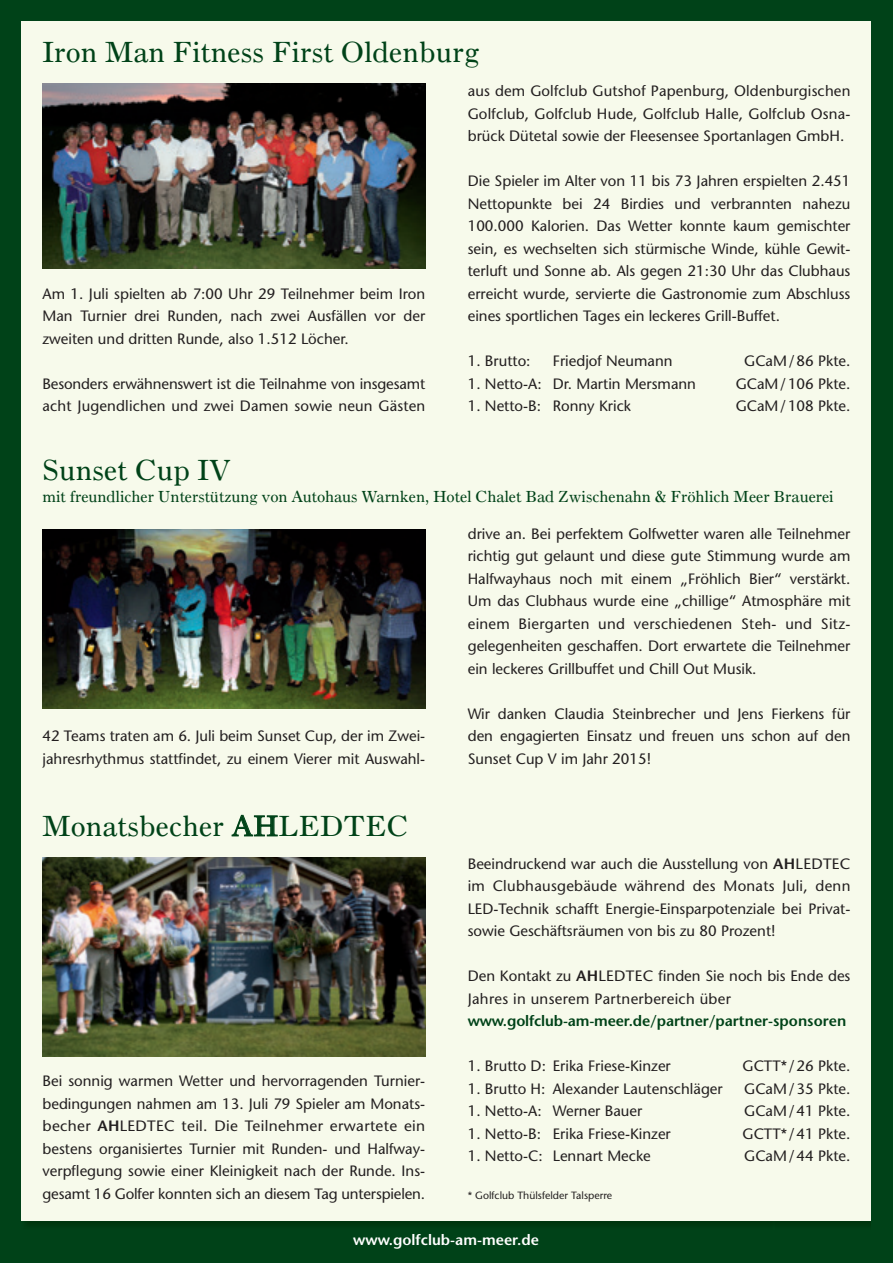
<style>
.page{position:relative;width:893px;height:1263px;background:#004218}
.page>*{position:absolute;margin:0;border:0;box-sizing:border-box;transform-origin:0 0}
.t1{font:30px "Old Style Seven";color:#004218}
.t2{font:16.5px "Old Style Seven";letter-spacing:-.01em;color:#004218}
.t3{font:15px/22.5px "Stone Sans";color:#231f20;text-align:justify}
.t4{font:15px/22.5px "Stone Sans";letter-spacing:.02em;color:#231f20}
.t5{font:600 15px "Stone Sans";letter-spacing:-.01em;color:#004218}
.t6{font:600 15px "Stone Sans";color:#fff}
.t7{font:10.5px "Stone Sans";color:#231f20}
.s1{font-weight:600}
</style>
<div class="page">
<div style="left:21px;top:21px;width:851px;height:1199px;background:#f7faeb"></div>
<img style="left:43px;top:83px;width:382px;height:186px">
<img style="left:43px;top:529px;width:382px;height:179px">
<svg style="left:231px;top:814px;width:47px;height:22px"></svg>
<img style="left:43px;top:857px;width:382px;height:199px">
<h1 class="t1" style="left:43px;top:35px;width:438px">Iron Man Fitness First Oldenburg</h1>
<p class="t3" style="left:43px;top:282px;width:384px">Am 1. Juli spielten ab 7:00 Uhr 29 Teilnehmer beim Iron Man Turnier drei Runden, nach zwei Ausfällen vor der zweiten und dritten Runde, also 1.512 Löcher.</p>
<p class="t3" style="left:43px;top:372px;width:384px">Besonders erwähnenswert ist die Teilnahme von insgesamt acht Jugendlichen und zwei Damen sowie neun Gästen</p>
<p class="t3" style="left:468px;top:80px;width:384px">aus dem Golfclub Gutshof Papenburg, Oldenburgischen Golfclub, Golfclub Hude, Golfclub Halle, Golfclub Osna&shy;brück Dütetal sowie der Fleesensee Sportanlagen GmbH.</p>
<p class="t3" style="left:468px;top:170px;width:384px">Die Spieler im Alter von 11 bis 73 Jahren erspielten 2.451<br>Nettopunkte bei 24 Birdies und verbrannten nahezu 100.000 Kalorien. Das Wetter konnte kaum gemischter sein, es wechselten sich stürmische Winde, kühle Gewit&shy;terluft und Sonne ab. Als gegen 21:30 Uhr das Clubhaus erreicht wurde, servierte die Gastronomie zum Abschluss eines sportlichen Tages ein leckeres Grill-Buffet.</p>
<p class="t3" style="left:468px;top:350px;width:64px">1. Brutto:</p>
<p class="t3" style="left:553px;top:350px;width:121px">Friedjof Neumann</p>
<p class="t3" style="left:744px;top:350px;width:108px">GCaM / 86 Pkte.</p>
<p class="t3" style="left:468px;top:372px;width:230px">1. Netto-A: Dr. Martin Mersmann</p>
<p class="t3" style="left:736px;top:372px;width:116px">GCaM / 106 Pkte.</p>
<p class="t3" style="left:468px;top:395px;width:165px">1. Netto-B: Ronny Krick</p>
<p class="t3" style="left:736px;top:395px;width:116px">GCaM / 108 Pkte.</p>
<h1 class="t1" style="left:43px;top:453px;width:190px">Sunset Cup IV</h1>
<p class="t2" style="left:43px;top:488px;width:793px">mit freundlicher Unterstützung von Autohaus Warnken, Hotel Chalet Bad Zwischenahn &amp; Fröhlich Meer Brauerei</p>
<p class="t3" style="left:43px;top:725px;width:384px">42 Teams traten am 6. Juli beim Sunset Cup, der im Zwei&shy;jahresrhythmus stattfindet, zu einem Vierer mit Auswahl-</p>
<h1 class="t1" style="left:43px;top:809px;width:367px">Monatsbecher AHLEDTEC</h1>
<p class="t3" style="left:43px;top:1070px;width:384px">Bei sonnig warmen Wetter und hervorragenden Turnier&shy;bedingungen nahmen am 13. Juli 79 Spieler am Monats&shy;becher <span class="s1">AH</span>LEDTEC teil. Die Teilnehmer erwartete ein bestens organisiertes Turnier mit Runden- und Halfway&shy;verpflegung sowie einer Kleinigkeit nach der Runde. Ins&shy;gesamt 16 Golfer konnten sich an diesem Tag unterspielen.</p>
<p class="t3" style="left:468px;top:522px;width:384px">drive an. Bei perfektem Golfwetter waren alle Teilnehmer richtig gut gelaunt und diese gute Stimmung wurde am Halfwayhaus noch mit einem „Fröhlich Bier“ verstärkt.<br>Um das Clubhaus wurde eine „chillige“ Atmosphäre mit einem Biergarten und verschiedenen Steh- und Sitz&shy;gelegenheiten geschaffen. Dort erwartete die Teilnehmer ein leckeres Grillbuffet und Chill Out Musik.</p>
<p class="t3" style="left:468px;top:702px;width:384px">Wir danken Claudia Steinbrecher und Jens Fierkens für den engagierten Einsatz und freuen uns schon auf den Sunset Cup V im Jahr 2015!</p>
<p class="t3" style="left:468px;top:852px;width:384px">Beeindruckend war auch die Ausstellung von <span class="s1">AH</span>LEDTEC im Clubhausgebäude während des Monats Juli, denn LED-Technik schafft Energie-Einsparpotenziale bei Privat&shy;sowie Geschäftsräumen von bis zu 80 Prozent!</p>
<p class="t4" style="left:468px;top:965px;width:384px">Den Kontakt zu <span class="s1">AH</span>LEDTEC finden Sie noch bis Ende des<br>Jahres in unserem Partnerbereich über</p>
<p class="t5" style="left:468px;top:1012px;width:380px">www.golfclub-am-meer.de/partner/partner-sponsoren</p>
<p class="t3" style="left:468px;top:1055px;width:205px">1. Brutto D: Erika Friese-Kinzer</p>
<p class="t3" style="left:743px;top:1055px;width:109px">GCTT* / 26 Pkte.</p>
<p class="t3" style="left:468px;top:1077px;width:256px">1. Brutto H: Alexander Lautenschläger</p>
<p class="t3" style="left:744px;top:1077px;width:108px">GCaM / 35 Pkte.</p>
<p class="t3" style="left:468px;top:1100px;width:176px">1. Netto-A: Werner Bauer</p>
<p class="t3" style="left:744px;top:1100px;width:108px">GCaM / 41 Pkte.</p>
<p class="t3" style="left:468px;top:1122px;width:205px">1. Netto-B: Erika Friese-Kinzer</p>
<p class="t3" style="left:743px;top:1122px;width:109px">GCTT* / 41 Pkte.</p>
<p class="t3" style="left:468px;top:1145px;width:185px">1. Netto-C: Lennart Mecke</p>
<p class="t3" style="left:744px;top:1145px;width:108px">GCaM / 44 Pkte.</p>
<p class="t7" style="left:468px;top:1189px;width:146px">* Golfclub Thülsfelder Talsperre</p>
<p class="t6" style="left:353px;top:1231px;width:187px">www.golfclub-am-meer.de</p>
</div>
